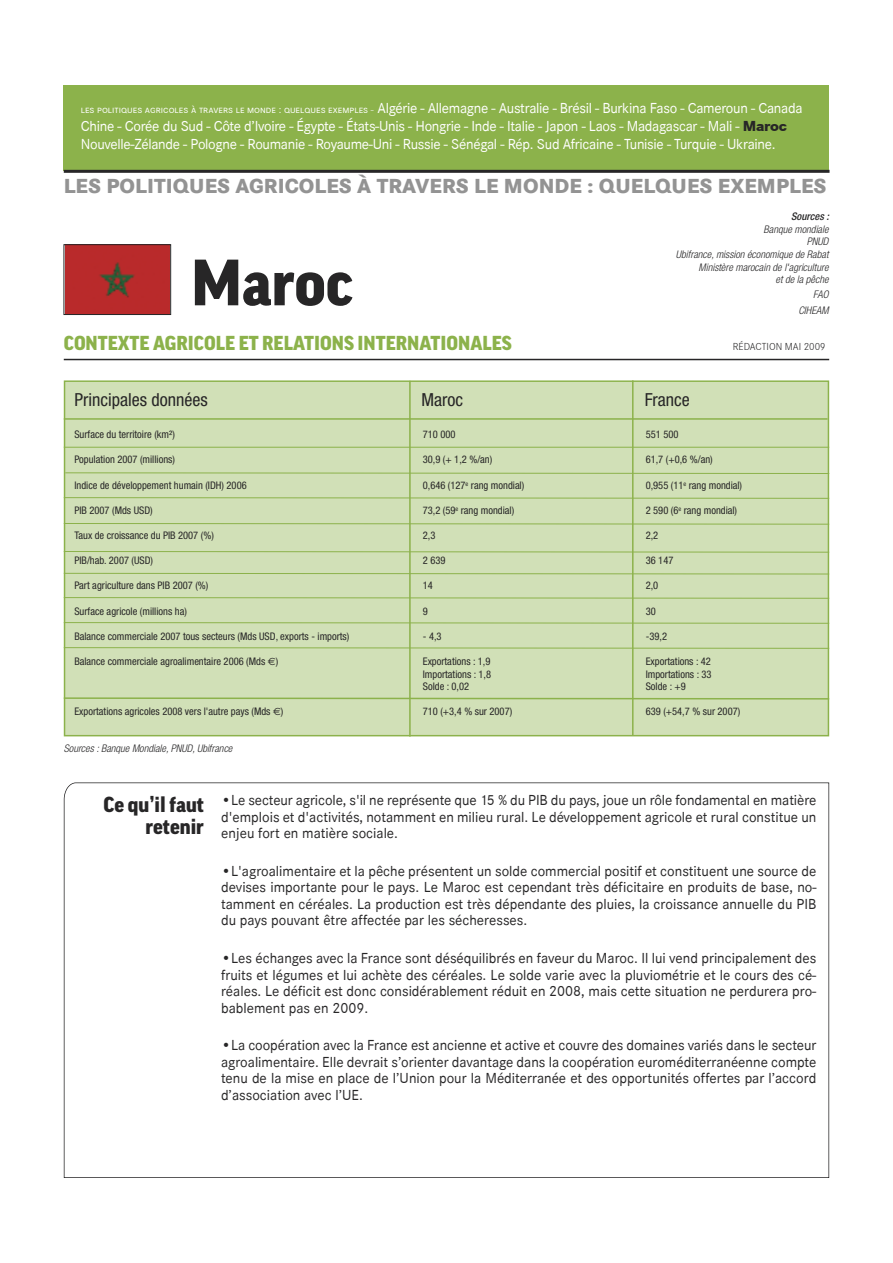
<style>
.page{position:relative;width:893px;height:1263px;background:#fff}
.page>*{position:absolute;margin:0;border:0;box-sizing:border-box;transform-origin:0 0}
.t1{font:900 63px "Good";color:#272627}
.t2{font:800 21px "Corporate S";letter-spacing:.005em;color:#939393}
.t3{font:900 21px/22.5px "Good";color:#272627;text-align:right}
.t4{font:900 19.5px "Good";color:#8cb24b}
.t5{font:condensed 18px "Helvetica Neue";color:#272627}
.t6{font:15px/16.5px "Corporate S";color:#272627;text-align:justify}
.t7{font:15px/18px "Corporate S";letter-spacing:-.02em;color:#fff}
.t8{font:condensed 10.5px/12.6px "Helvetica Neue";color:#272627;text-align:justify}
.t9{font:italic 300 condensed 10.5px/12.6px "Helvetica Neue";letter-spacing:.005em;color:#272627;text-align:right}
.t10{font:300 10.5px "Corporate S";color:#272627}
.t11{font:italic 500 condensed 10.5px "Helvetica Neue";letter-spacing:.005em;color:#272627}
.s1{font-family:"Corporate SSC";font-size:10.5px}
.s2{font-weight:800;color:#272627}
.s3{font-family:"Euro Sans";font-stretch:normal}
</style>
<div class="page">
<div style="left:65px;top:382px;width:763px;height:353px;background:#d1e0b7"></div>
<div style="left:64px;top:380px;width:765px;height:356px;border:2px solid #8cb24b"></div>
<hr style="left:64px;top:418px;width:764px;height:2px;background:#8cb24b">
<hr style="left:409px;top:381px;width:2px;height:356px;background:#8cb24b">
<hr style="left:632px;top:380px;width:2px;height:355px;background:#8cb24b">
<hr style="left:64px;top:447px;width:765px;height:1px;background:#8cb24b">
<svg style="left:65px;top:472px;width:765px;height:2px;background:#adc880"></svg>
<svg style="left:63px;top:497px;width:767px;height:2px;background:#adc880"></svg>
<svg style="left:63px;top:523px;width:767px;height:2px;background:#adc880"></svg>
<svg style="left:63px;top:551px;width:767px;height:2px;background:#adc880"></svg>
<svg style="left:63px;top:573px;width:767px;height:2px"></svg>
<svg style="left:63px;top:597px;width:767px;height:2px;background:#adc880"></svg>
<svg style="left:63px;top:622px;width:767px;height:2px;background:#adc880"></svg>
<svg style="left:63px;top:697px;width:767px;height:3px"></svg>
<svg style="left:63px;top:647px;width:767px;height:2px;background:#adc880"></svg>
<hr style="left:64px;top:359px;width:765px;height:1px;background:#272627">
<svg style="left:64px;top:782px;width:765px;height:396px"></svg>
<img style="left:66px;top:246px;width:103px;height:67px">
<div style="left:64px;top:244px;width:107px;height:71px;border:1px solid #272627"></div>
<div style="left:64px;top:85px;width:765px;height:86px;background:#8cb24b"></div>
<hr style="left:64px;top:170px;width:765px;height:3px;background:#272627">
<p class="t7" style="left:81px;top:99px;width:723px"><span class="s1">les politiques agricoles à travers le monde : quelques exemples -</span> Algérie - Allemagne - Australie - Brésil - Burkina Faso - Cameroun - Canada<br>Chine - Corée du Sud - Côte d’Ivoire - Égypte - États-Unis - Hongrie - Inde - Italie - Japon - Laos - Madagascar - Mali - <span class="s2">MAROC<br></span>Nouvelle-Zélande - Pologne - Roumanie - Royaume-Uni - Russie - Sénégal - Rép. Sud Africaine - Tunisie - Turquie - Ukraine.</p>
<h2 class="t2" style="left:64px;top:174px;width:764px">LES POLITIQUES AGRICOLES À TRAVERS LE MONDE : QUELQUES EXEMPLES</h2>
<p class="t11" style="left:791px;top:213px;width:39px">Sources :</p>
<p class="t9" style="left:676px;top:224px;width:154px">Banque mondiale<br>PNUD<br>Ubifrance, mission économique de Rabat<br>Ministère marocain de l'agriculture<br>et de la pêche</p>
<p class="t9" style="left:798px;top:288px;width:32px;line-height:15.5px">FAO<br>CIHEAM</p>
<h1 class="t1" style="left:191px;top:260px;width:163px">Maroc</h1>
<h3 class="t4" style="left:64px;top:335px;width:450px">CONTEXTE AGRICOLE ET RELATIONS INTERNATIONALES</h3>
<p class="t10" style="left:733px;top:340px;width:94px">RÉDACTION MAI 2009</p>
<p class="t5" style="left:75px;top:393px;width:135px">Principales données</p>
<p class="t5" style="left:421px;top:393px;width:43px">Maroc</p>
<p class="t5" style="left:645px;top:393px;width:46px">France</p>
<p class="t8" style="left:74px;top:429px;width:102px">Surface du territoire (km²)</p>
<p class="t8" style="left:74px;top:454px;width:102px">Population 2007 (millions)</p>
<p class="t8" style="left:74px;top:479px;width:174px">Indice de développement humain (IDH) 2006</p>
<p class="t8" style="left:74px;top:505px;width:80px">PIB 2007 (Mds USD)</p>
<p class="t8" style="left:74px;top:530px;width:141px">Taux de croissance du PIB 2007 (%)</p>
<p class="t8" style="left:74px;top:555px;width:80px">PIB/hab. 2007 (USD)</p>
<p class="t8" style="left:74px;top:580px;width:135px">Part agriculture dans PIB 2007 (%)</p>
<p class="t8" style="left:74px;top:605px;width:114px">Surface agricole (millions ha)</p>
<p class="t8" style="left:74px;top:631px;width:276px">Balance commerciale 2007 tous secteurs (Mds USD, exports - imports)</p>
<p class="t8" style="left:74px;top:656px;width:205px">Balance commerciale agroalimentaire 2006 (Mds <span class="s3">€</span>)</p>
<p class="t8" style="left:646px;top:429px;width:34px">551 500</p>
<p class="t8" style="left:646px;top:454px;width:69px">61,7 (+0,6 %/an)</p>
<p class="t8" style="left:646px;top:479px;width:98px">0,955 (11<sup>e</sup> rang mondial)</p>
<p class="t8" style="left:646px;top:505px;width:93px">2 590 (6<sup>e</sup> rang mondial)</p>
<p class="t8" style="left:646px;top:530px;width:14px">2,2</p>
<p class="t8" style="left:646px;top:555px;width:29px">36 147</p>
<p class="t8" style="left:646px;top:580px;width:14px">2,0</p>
<p class="t8" style="left:646px;top:605px;width:12px">30</p>
<p class="t8" style="left:646px;top:631px;width:23px">-39,2</p>
<p class="t8" style="left:646px;top:656px;width:67px">Exportations : 42<br>Importations : 33<br>Solde : +9</p>
<p class="t8" style="left:646px;top:706px;width:96px">639 (+54,7 % sur 2007)</p>
<p class="t8" style="left:423px;top:429px;width:34px">710 000</p>
<p class="t8" style="left:423px;top:454px;width:71px">30,9 (+ 1,2 %/an)</p>
<p class="t8" style="left:423px;top:479px;width:103px">0,646 (127<sup>e</sup> rang mondial)</p>
<p class="t8" style="left:423px;top:505px;width:93px">73,2 (59<sup>e</sup> rang mondial)</p>
<p class="t8" style="left:423px;top:530px;width:14px">2,3</p>
<p class="t8" style="left:423px;top:555px;width:24px">2 639</p>
<p class="t8" style="left:423px;top:580px;width:12px">14</p>
<p class="t8" style="left:423px;top:605px;width:7px">9</p>
<p class="t8" style="left:423px;top:631px;width:20px">- 4,3</p>
<p class="t8" style="left:423px;top:656px;width:70px">Exportations : 1,9<br>Importations : 1,8<br>Solde : 0,02</p>
<p class="t8" style="left:423px;top:706px;width:91px">710 (+3,4 % sur 2007)</p>
<p class="t8" style="left:74px;top:706px;width:211px">Exportations agricoles 2008 vers l'autre pays (Mds <span class="s3">€</span>)</p>
<p class="t9" style="left:64px;top:742px;width:170px">Sources : Banque Mondiale, PNUD, Ubifrance</p>
<h2 class="t3" style="left:103px;top:795px;width:102px">Ce qu’il faut retenir</h2>
<p class="t6" style="left:221px;top:792px;width:597px">•Le secteur agricole, s'il ne représente que 15 % du PIB du pays, joue un rôle fondamental en matière d'emplois et d'activités, notamment en milieu rural. Le développement agricole et rural constitue un enjeu fort en matière sociale.</p>
<p class="t6" style="left:221px;top:862px;width:597px">•L'agroalimentaire et la pêche présentent un solde commercial positif et constituent une source de devises importante pour le pays. Le Maroc est cependant très déficitaire en produits de base, no&shy;tamment en céréales. La production est très dépendante des pluies, la croissance annuelle du PIB du pays pouvant être affectée par les sécheresses.</p>
<p class="t6" style="left:221px;top:950px;width:597px">•Les échanges avec la France sont déséquilibrés en faveur du Maroc. Il lui vend principalement des fruits et légumes et lui achète des céréales. Le solde varie avec la pluviométrie et le cours des cé&shy;réales. Le déficit est donc considérablement réduit en 2008, mais cette situation ne perdurera pro&shy;bablement pas en 2009.</p>
<p class="t6" style="left:221px;top:1037px;width:597px">•La coopération avec la France est ancienne et active et couvre des domaines variés dans le secteur agroalimentaire. Elle devrait s’orienter davantage dans la coopération euroméditerranéenne compte tenu de la mise en place de l’Union pour la Méditerranée et des opportunités offertes par l’accord d’association avec l’UE.</p>
</div>
